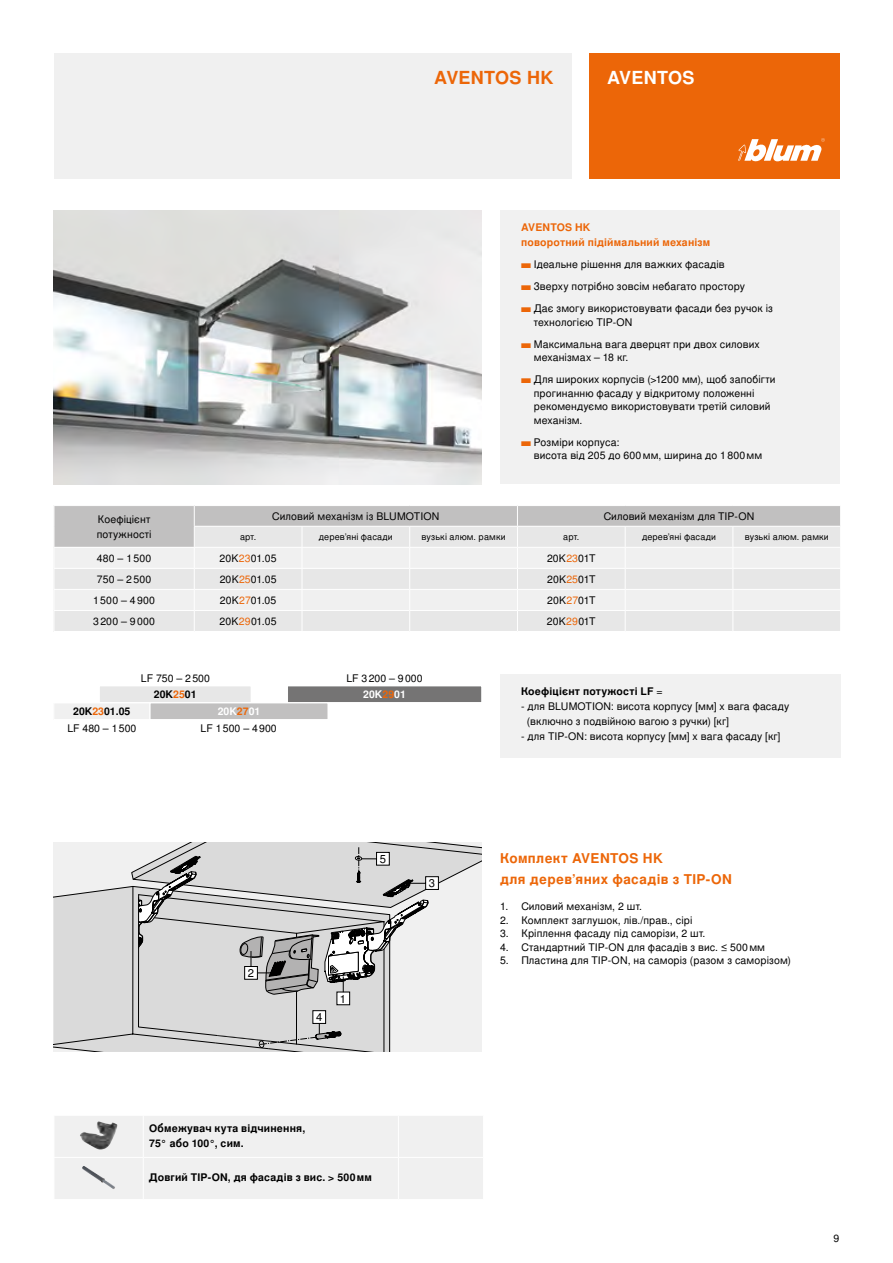
<style>
.page{position:relative;width:893px;height:1263px;background:#fff}
.page>*{position:absolute;margin:0;border:0;box-sizing:border-box;transform-origin:0 0}
.BBOX_12_Head_White_B{font:700 18px "Nimbus Sans OT";letter-spacing:.02em;color:#ec6608}
.BBOX_12_Head_White_B-2{font:700 18px "Nimbus Sans OT";letter-spacing:.015em;color:#fff}
.TABLE_09_Subhead_Ora{font:700 13.5px/21px "Nimbus Sans OT";letter-spacing:.03em;color:#ec6608}
.t1{font:11.25px "Nimbus Sans OT";color:#000}
.CBOX_07_Legend_Black{font:10.5px/13.5px "Nimbus Sans OT";letter-spacing:.01em;color:#000}
.TABLE_07_Copy_Black{font:10.5px/15px "Nimbus Sans OT";letter-spacing:.01em;color:#000}
.TABLE_07_Head_Black{font:700 10.5px/15px "Nimbus Sans OT";letter-spacing:.02em;color:#000}
.CBOX_07_Legend_Orang{font:700 10.5px/15px "Nimbus Sans OT";letter-spacing:.02em;color:#ec6608}
.CBOX_07_Legend_Black-2{font:700 10.5px "Nimbus Sans OT";letter-spacing:.015em;color:#000}
.TABLE_07_Head_Black-2{font:700 10.5px "Nimbus Sans OT";color:#000}
.t2{font:700 10.5px "Nimbus Sans OT";color:#fff}
.TABLE_07_Copy_Black-2{font:9px "Nimbus Sans OT";letter-spacing:.015em;color:#000}
.s1{font-size:12.75px;color:#ec6608}
.s2{color:#ec6608}
.s3{font-weight:400}
</style>
<div class="page">
<div style="left:54px;top:842px;width:428px;height:210px;background:#f0f0f0"></div>
<div style="left:54px;top:886px;width:77px;height:166px;background:#dadada"></div>
<svg style="left:131px;top:842px;width:351px;height:210px"></svg>
<div style="left:55px;top:1116px;width:428px;height:83px;background:#f0f0f0"></div>
<hr style="left:143px;top:1116px;width:1px;height:41px;background:#fff">
<hr style="left:398px;top:1116px;width:1px;height:41px;background:#fff">
<hr style="left:54px;top:1157px;width:89px;height:1px;background:#fff">
<hr style="left:143px;top:1157px;width:255px;height:1px;background:#fff">
<hr style="left:143px;top:1158px;width:1px;height:41px;background:#fff">
<hr style="left:398px;top:1157px;width:86px;height:1px;background:#fff">
<hr style="left:398px;top:1158px;width:1px;height:41px;background:#fff">
<img style="left:80px;top:1121px;width:37px;height:28px">
<img style="left:82px;top:1166px;width:33px;height:23px">
<div style="left:589px;top:54px;width:250px;height:125px;background:#ec6608"></div>
<div style="left:54px;top:54px;width:517px;height:125px;background:#f0f0f0"></div>
<svg style="left:738px;top:138px;width:87px;height:24px"></svg>
<img style="left:54px;top:210px;width:428px;height:274px">
<div style="left:500px;top:210px;width:340px;height:274px;background:#f0f0f0"></div>
<div style="left:54px;top:703px;width:96px;height:16px;background:#f0f0f0"></div>
<div style="left:150px;top:703px;width:178px;height:16px;background:#c1c0c0"></div>
<div style="left:150px;top:703px;width:178px;height:17px;border:1px solid #fff"></div>
<div style="left:99px;top:686px;width:152px;height:16px;background:#e7e7e7"></div>
<div style="left:287px;top:686px;width:195px;height:16px;background:#757474"></div>
<div style="left:287px;top:686px;width:195px;height:17px;border:1px solid #fff"></div>
<div style="left:54px;top:506px;width:140px;height:41px;background:#c1c0c0"></div>
<svg style="left:55px;top:527px;width:139px;height:104px"></svg>
<svg style="left:55px;top:548px;width:139px;height:62px;fill:#f0f0f0"></svg>
<hr style="left:54px;top:610px;width:140px;height:1px;background:#fff">
<hr style="left:54px;top:568px;width:140px;height:1px;background:#fff">
<hr style="left:54px;top:589px;width:140px;height:1px;background:#fff">
<svg style="left:54px;top:506px;width:1px;height:125px"></svg>
<hr style="left:54px;top:547px;width:140px;height:1px;background:#fff">
<svg style="left:194px;top:506px;width:646px;height:125px"></svg>
<hr style="left:302px;top:526px;width:108px;height:1px;background:#fff">
<hr style="left:410px;top:526px;width:107px;height:1px;background:#fff">
<hr style="left:625px;top:526px;width:108px;height:1px;background:#fff">
<hr style="left:733px;top:526px;width:108px;height:1px;background:#fff">
<hr style="left:302px;top:547px;width:108px;height:1px;background:#fff">
<hr style="left:410px;top:547px;width:107px;height:1px;background:#fff">
<hr style="left:625px;top:547px;width:108px;height:1px;background:#fff">
<hr style="left:733px;top:547px;width:108px;height:1px;background:#fff">
<div style="left:500px;top:674px;width:341px;height:84px;background:#f0f0f0"></div>
<p class="BBOX_12_Head_White_B" style="left:434px;top:67px;width:121px">AVENTOS HK</p>
<p class="BBOX_12_Head_White_B-2" style="left:607px;top:67px;width:89px">AVENTOS</p>
<p class="CBOX_07_Legend_Orang" style="left:521px;top:220px;width:191px">AVENTOS HK<br>поворотний підіймальний механізм</p>
<p class="CBOX_07_Legend_Black" style="left:521px;top:258px;width:205px"><span class="s1">▬</span> Ідеальне рішення для важких фасадів</p>
<p class="CBOX_07_Legend_Black" style="left:521px;top:280px;width:225px"><span class="s1">▬</span> Зверху потрібно зовсім небагато простору</p>
<p class="CBOX_07_Legend_Black" style="left:534px;top:302px;width:241px;text-indent:-13px"><span class="s1">▬</span> Дає змогу використовувати фасади без ручок із технологією TIP-ON</p>
<p class="CBOX_07_Legend_Black" style="left:534px;top:337px;width:227px;text-indent:-13px"><span class="s1">▬</span> Максимальна вага дверцят при двох силових механізмах – 18 кг.</p>
<p class="CBOX_07_Legend_Black" style="left:534px;top:373px;width:243px;text-indent:-13px"><span class="s1">▬</span> Для широких корпусів (&gt;1200 мм), щоб запобігти прогинанню фасаду у відкритому положенні рекомендуємо використовувати третій силовий механізм.</p>
<p class="CBOX_07_Legend_Black" style="left:534px;top:435px;width:230px;text-indent:-13px"><span class="s1">▬</span> Розміри корпуса:<br>висота від 205 до 600мм, ширина до 1800мм</p>
<p class="TABLE_07_Copy_Black" style="left:97px;top:512px;width:56px">Коефіцієнт потужності</p>
<p class="TABLE_07_Copy_Black" style="left:272px;top:509px;width:169px">Силовий механізм із BLUMOTION</p>
<p class="TABLE_07_Copy_Black" style="left:604px;top:509px;width:152px">Силовий механізм для TIP-ON</p>
<p class="TABLE_07_Copy_Black-2" style="left:240px;top:532px;width:18px">арт.</p>
<p class="TABLE_07_Copy_Black-2" style="left:319px;top:532px;width:75px">дерев’яні фасади</p>
<p class="TABLE_07_Copy_Black-2" style="left:422px;top:532px;width:86px">вузькі алюм. рамки</p>
<p class="TABLE_07_Copy_Black-2" style="left:563px;top:532px;width:18px">арт.</p>
<p class="TABLE_07_Copy_Black-2" style="left:642px;top:532px;width:75px">дерев’яні фасади</p>
<p class="TABLE_07_Copy_Black-2" style="left:745px;top:532px;width:86px">вузькі алюм. рамки</p>
<p class="TABLE_07_Copy_Black" style="left:97px;top:551px;width:56px">480 – 1500</p>
<p class="TABLE_07_Copy_Black" style="left:220px;top:551px;width:58px">20K<span class="s2">23</span>01.05</p>
<p class="TABLE_07_Copy_Black" style="left:547px;top:551px;width:50px">20K<span class="s2">23</span>01T</p>
<p class="TABLE_07_Copy_Black" style="left:97px;top:572px;width:56px">750 – 2500</p>
<p class="TABLE_07_Copy_Black" style="left:220px;top:572px;width:58px">20K<span class="s2">25</span>01.05</p>
<p class="TABLE_07_Copy_Black" style="left:547px;top:572px;width:50px">20K<span class="s2">25</span>01T</p>
<p class="TABLE_07_Copy_Black" style="left:93px;top:593px;width:63px">1500 – 4900</p>
<p class="TABLE_07_Copy_Black" style="left:220px;top:593px;width:58px">20K<span class="s2">27</span>01.05</p>
<p class="TABLE_07_Copy_Black" style="left:547px;top:593px;width:50px">20K<span class="s2">27</span>01T</p>
<p class="TABLE_07_Copy_Black" style="left:93px;top:614px;width:63px">3200 – 9000</p>
<p class="TABLE_07_Copy_Black" style="left:220px;top:614px;width:59px">20K<span class="s2">29</span>01.05</p>
<p class="TABLE_07_Copy_Black" style="left:547px;top:614px;width:50px">20K<span class="s2">29</span>01T</p>
<p class="CBOX_07_Legend_Black" style="left:141px;top:671px;width:71px">LF 750 – 2500</p>
<p class="CBOX_07_Legend_Black" style="left:346px;top:672px;width:78px">LF 3200 – 9000</p>
<p class="TABLE_07_Head_Black-2" style="left:154px;top:688px;width:44px">20K<span class="s2">25</span>01</p>
<p class="t2" style="left:363px;top:688px;width:44px">20K<span class="s2">29</span>01</p>
<p class="TABLE_07_Head_Black-2" style="left:73px;top:705px;width:59px">20K<span class="s2">23</span>01.05</p>
<p class="t2" style="left:218px;top:705px;width:44px">20K<span class="s2">27</span>01</p>
<p class="CBOX_07_Legend_Black" style="left:67px;top:722px;width:71px">LF 480 – 1500</p>
<p class="CBOX_07_Legend_Black" style="left:201px;top:722px;width:78px">LF 1500 – 4900</p>
<p class="t1" style="left:380px;top:852px;width:8px">5</p>
<p class="t1" style="left:248px;top:966px;width:8px">2</p>
<p class="t1" style="left:316px;top:1010px;width:8px">4</p>
<p class="t1" style="left:340px;top:992px;width:8px">1</p>
<p class="TABLE_07_Head_Black" style="left:149px;top:1121px;width:158px">Обмежувач кута відчинення,<br>75° або 100°, сим.</p>
<p class="TABLE_07_Head_Black" style="left:149px;top:1171px;width:224px">Довгий TIP-ON, дя фасадів з вис. &gt; 500мм</p>
<p class="t1" style="left:429px;top:876px;width:8px">3</p>
<p class="CBOX_07_Legend_Black-2" style="left:521px;top:685px;width:143px">Коефіцієнт потужості LF <span class="s3">=</span></p>
<p class="CBOX_07_Legend_Black" style="left:527px;top:699px;width:264px;line-height:15px;text-indent:-6px">- для BLUMOTION: висота корпусу [мм] x вага фасадy (включно з подвійною вагою з ручки) [кг]</p>
<p class="CBOX_07_Legend_Black" style="left:521px;top:730px;width:261px">- для TIP-ON: висота корпусу [мм] x вага фасадy [кг]</p>
<p class="TABLE_09_Subhead_Ora" style="left:500px;top:848px;width:233px">Комплект AVENTOS HK<br>для дерев’яних фасадів з TIP-ON</p>
<p class="CBOX_07_Legend_Black" style="left:500px;top:900px;width:144px">1. Силовий механізм, 2 шт.</p>
<p class="CBOX_07_Legend_Black" style="left:500px;top:914px;width:194px">2. Комплект заглушок, лів./прав., сірі</p>
<p class="CBOX_07_Legend_Black" style="left:500px;top:927px;width:207px">3. Кріплення фасаду під саморізи, 2 шт.</p>
<p class="CBOX_07_Legend_Black" style="left:500px;top:941px;width:267px">4. Стандартний TIP-ON для фасадів з вис. ≤ 500мм</p>
<p class="CBOX_07_Legend_Black" style="left:500px;top:954px;width:292px">5. Пластина для TIP-ON, на саморіз (разом з саморізом)</p>
<p class="CBOX_07_Legend_Black" style="left:834px;top:1232px;width:7px">9</p>
</div>
